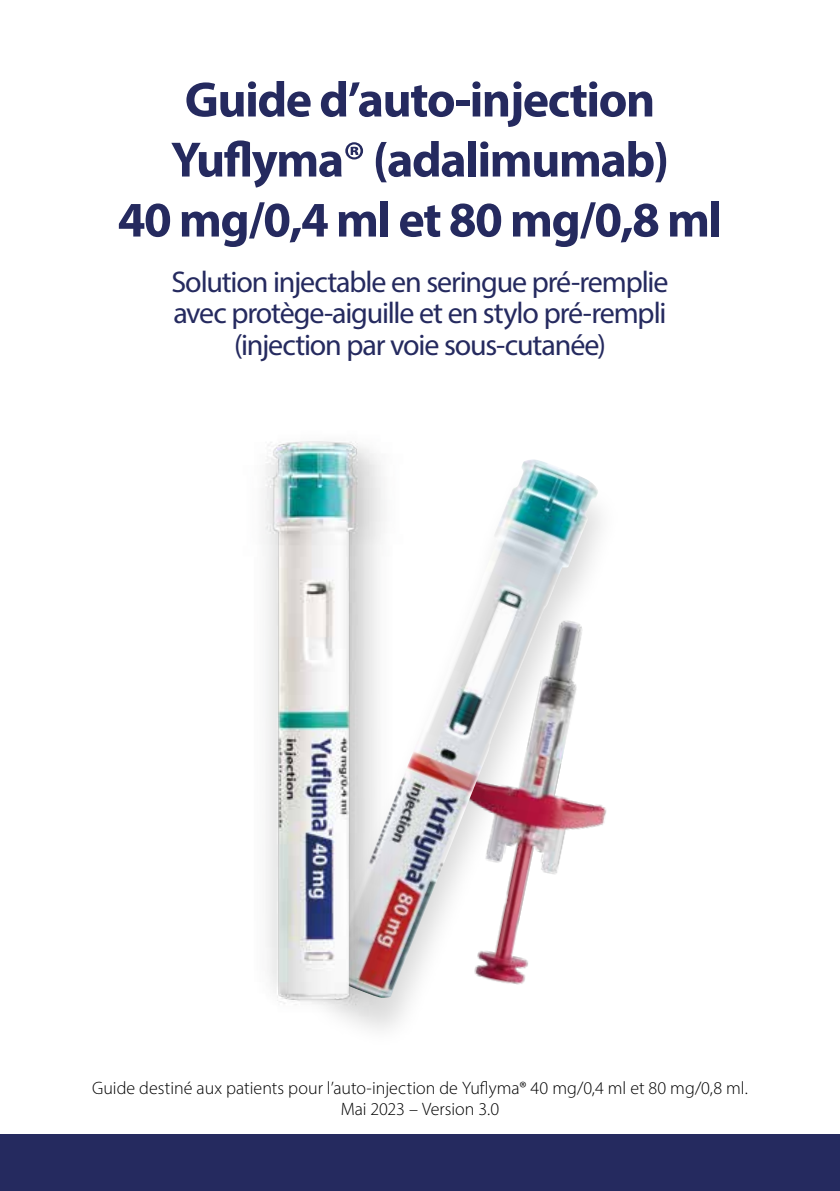
<style>
.page{position:relative;width:840px;height:1191px;background:#fff}
.page>*{position:absolute;margin:0;border:0;box-sizing:border-box;transform-origin:0 0}
.t1{font:700 50px/60px "Myriad Pro";letter-spacing:-.03em;color:#252a5f;text-align:center}
.t2{font:30px/31.6px "Myriad Pro";letter-spacing:-.04em;color:#252a5f;text-align:center}
.t3{font:300 18px/21.6px "Myriad Pro";color:#000;text-align:center}
</style>
<div class="page">
<div style="left:0;top:1134px;width:839px;height:57px;background:#252a5f"></div>
<img style="left:404px;top:459px;width:194px;height:539px">
<img style="left:263px;top:441px;width:141px;height:589px">
<h1 class="t1" style="left:118px;top:68px;width:605px">Guide d’auto-injection<br>Yuflyma® (adalimumab)<br>40 mg/0,4 ml et 80 mg/0,8 ml</h1>
<p class="t2" style="left:171px;top:265px;width:498px">Solution injectable en seringue pré-remplie avec protège-aiguille et en stylo pré-rempli (injection par voie sous-cutanée)</p>
<p class="t3" style="left:92px;top:1076px;width:657px">Guide destiné aux patients pour l’auto-injection de Yuflyma® 40 mg/0,4 ml et 80 mg/0,8 ml.<br>Mai 2023 – Version 3.0</p>
</div>
